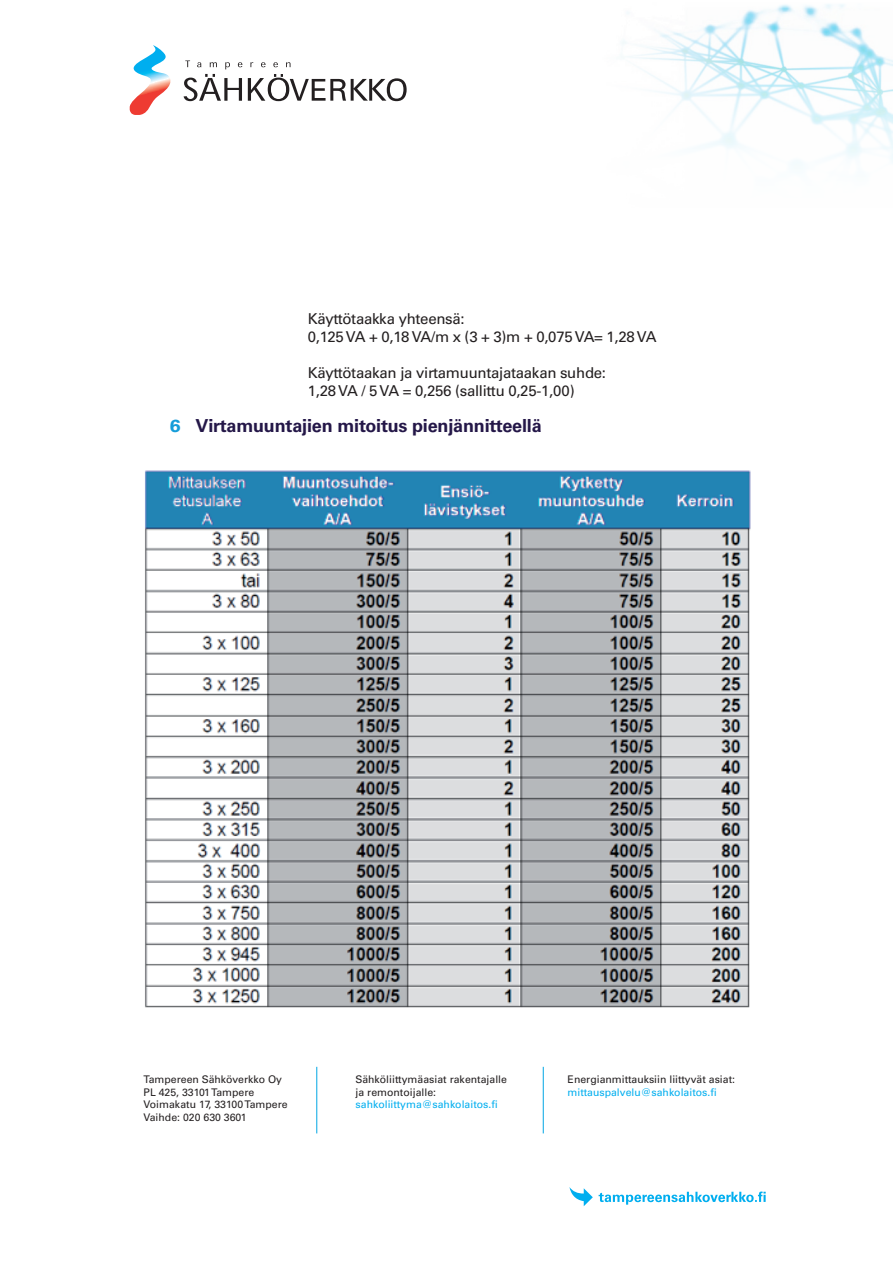
<style>
.page{position:relative;width:893px;height:1263px;background:#fff}
.page>*{position:absolute;margin:0;border:0;box-sizing:border-box;transform-origin:0 0}
.t1{font:700 18px "Univers LT Std";letter-spacing:-.01em;color:#241748}
.t2{font:15px/18px "Univers LT Std";letter-spacing:-.02em;color:#231f20}
.t3{font:10.5px/12.6px "Univers LT Std";color:#231f20}
.t4{font:10.5px "Univers LT Std";color:#00aeef}
.s1{font-size:17.55px;color:#159dd9}
</style>
<div class="page">
<img style="left:621px;top:4px;width:272px;height:162px">
<svg style="left:569px;top:1187px;width:24px;height:19px"></svg>
<svg style="left:599px;top:1191px;width:166px;height:14px"></svg>
<svg style="left:129px;top:45px;width:42px;height:70px"></svg>
<svg style="left:248px;top:74px;width:159px;height:27px"></svg>
<svg style="left:261px;top:62px;width:5px;height:5px"></svg>
<svg style="left:273px;top:62px;width:5px;height:5px"></svg>
<svg style="left:286px;top:62px;width:4px;height:5px"></svg>
<svg style="left:184px;top:60px;width:58px;height:41px"></svg>
<img style="left:145px;top:470px;width:606px;height:538px">
<hr style="left:316px;top:1067px;width:1px;height:66px;background:#00a6e4">
<hr style="left:543px;top:1067px;width:1px;height:66px;background:#00a6e4">
<h2 class="t2" style="left:308px;top:310px;width:350px">Käyttötaakka yhteensä:<br>0,125 VA + 0,18 VA/m x (3 + 3)m + 0,075 VA= 1,28 VA</h2>
<h2 class="t2" style="left:308px;top:364px;width:300px">Käyttötaakan ja virtamuuntajataakan suhde:<br>1,28 VA / 5 VA = 0,256 (sallittu 0,25-1,00)</h2>
<h1 class="t1" style="left:170px;top:415px;width:373px"><span class="s1">6</span> Virtamuuntajien mitoitus pienjännitteellä</h1>
<p class="t3" style="left:144px;top:1073px;width:145px">Tampereen Sähköverkko Oy<br>PL 425, 33101 Tampere<br>Voimakatu 17, 33100 Tampere<br>Vaihde: 020 630 3601</p>
<p class="t3" style="left:356px;top:1073px;width:153px">Sähköliittymäasiat rakentajalle ja remontoijalle:</p>
<p class="t4" style="left:356px;top:1098px;width:144px">sahkoliittyma@sahkolaitos.fi</p>
<p class="t3" style="left:568px;top:1073px;width:169px">Energianmittauksiin liittyvät asiat:</p>
<p class="t4" style="left:568px;top:1086px;width:151px">mittauspalvelu@sahkolaitos.fi</p>
</div>
